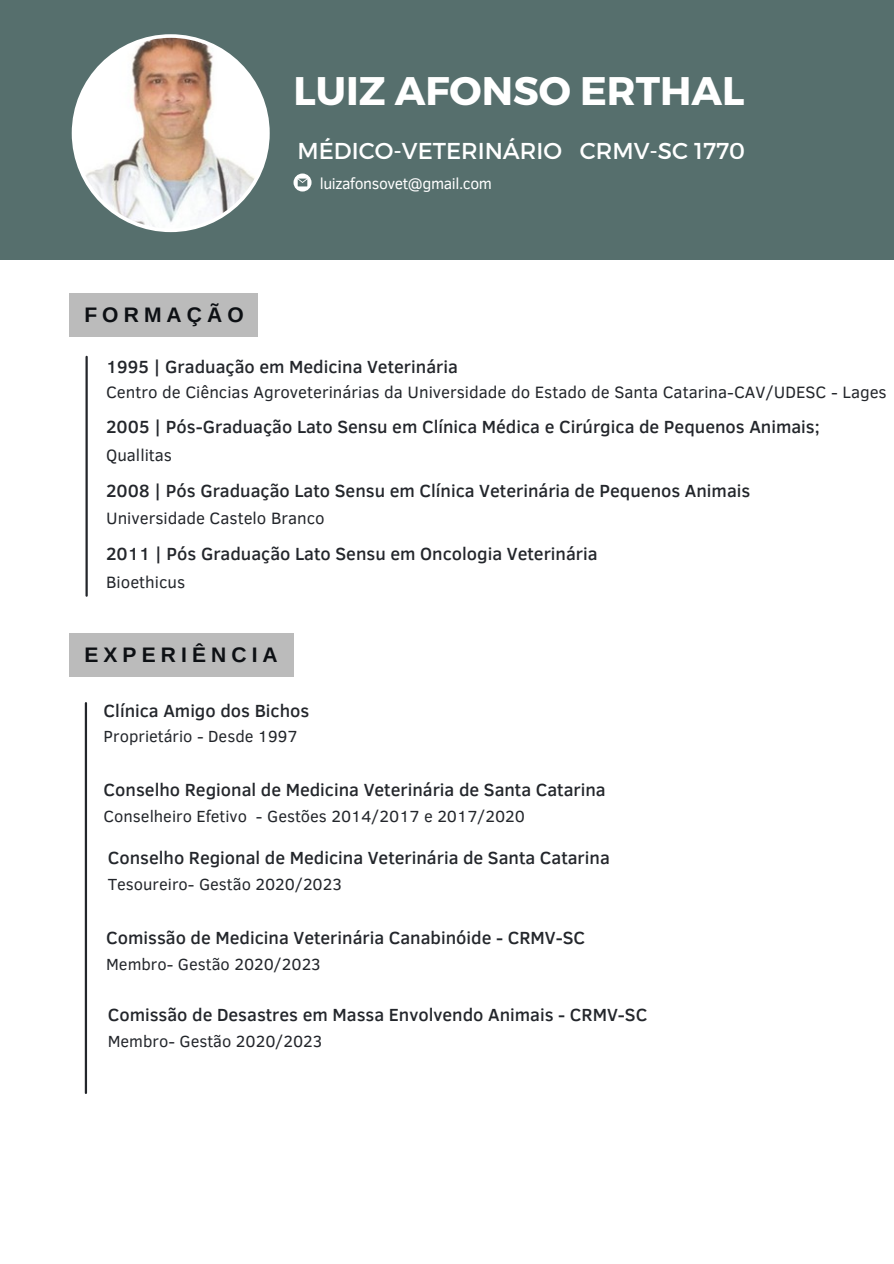
<style>
.page{position:relative;width:894px;height:1264px;background:#fff}
.page>*{position:absolute;margin:0;border:0;box-sizing:border-box;transform-origin:0 0}
.t1{font:700 39.9px "Montserrat";color:#fff}
.t2{font:22.95px "Montserrat";color:#fff}
.t3{font:700 21px "Arimo";letter-spacing:.245em;color:#0d1014}
.t4{font:500 18px "Clear Sans";color:#23262b}
.t5{font:16.8px "Clear Sans";color:#23262b}
.t6{font:16.5px "Clear Sans";color:#23262b}
.t7{font:15.75px "Clear Sans";letter-spacing:-.025em;color:#fff}
</style>
<div class="page">
<div style="left:0;top:0;width:893px;height:260px;background:#566f6d"></div>
<div style="left:69px;top:633px;width:224px;height:44px;background:#bbb"></div>
<hr style="left:85px;top:703px;width:2px;height:389px;background:#23262b">
<svg style="left:293px;top:173px;width:18px;height:18px"></svg>
<svg style="left:72px;top:34px;width:197px;height:198px"></svg>
<div style="left:69px;top:293px;width:188px;height:44px;background:#bbb"></div>
<hr style="left:85px;top:357px;width:3px;height:238px;background:#23262b">
<p class="t3" style="left:84px;top:303px;width:161px">FORMAÇÃO</p>
<h1 class="t1" style="left:293px;top:65px;width:452px">LUIZ AFONSO ERTHAL</h1>
<p class="t2" style="left:297px;top:136px;width:449px">MÉDICO-VETERINÁRIO CRMV-SC 1770</p>
<p class="t7" style="left:319px;top:172px;width:174px">luizafonsovet@gmail.com</p>
<p class="t4" style="left:106px;top:353px;width:353px">1995 | Graduação em Medicina Veterinária</p>
<p class="t5" style="left:106px;top:379px;width:782px">Centro de Ciências Agroveterinárias da Universidade do Estado de Santa Catarina-CAV/UDESC - Lages</p>
<p class="t4" style="left:106px;top:414px;width:715px">2005 | Pós-Graduação Lato Sensu em Clínica Médica e Cirúrgica de Pequenos Animais;</p>
<p class="t5" style="left:106px;top:443px;width:67px">Quallitas</p>
<p class="t4" style="left:106px;top:477px;width:645px">2008 | Pós Graduação Lato Sensu em Clínica Veterinária de Pequenos Animais</p>
<p class="t5" style="left:106px;top:506px;width:220px">Universidade Castelo Branco</p>
<p class="t4" style="left:106px;top:540px;width:493px">2011 | Pós Graduação Lato Sensu em Oncologia Veterinária</p>
<p class="t5" style="left:106px;top:569px;width:81px">Bioethicus</p>
<p class="t3" style="left:84px;top:643px;width:195px">EXPERIÊNCIA</p>
<p class="t4" style="left:104px;top:697px;width:207px">Clínica Amigo dos Bichos</p>
<p class="t6" style="left:104px;top:724px;width:195px">Proprietário - Desde 1997</p>
<p class="t4" style="left:104px;top:777px;width:503px">Conselho Regional de Medicina Veterinária de Santa Catarina</p>
<p class="t6" style="left:104px;top:804px;width:423px">Conselheiro Efetivo - Gestões 2014/2017 e 2017/2020</p>
<p class="t4" style="left:108px;top:844px;width:503px">Conselho Regional de Medicina Veterinária de Santa Catarina</p>
<p class="t6" style="left:108px;top:871px;width:236px">Tesoureiro- Gestão 2020/2023</p>
<p class="t4" style="left:106px;top:924px;width:480px">Comissão de Medicina Veterinária Canabinóide - CRMV-SC</p>
<p class="t6" style="left:106px;top:951px;width:216px">Membro- Gestão 2020/2023</p>
<p class="t4" style="left:108px;top:1001px;width:541px">Comissão de Desastres em Massa Envolvendo Animais - CRMV-SC</p>
<p class="t6" style="left:108px;top:1029px;width:216px">Membro- Gestão 2020/2023</p>
</div>
